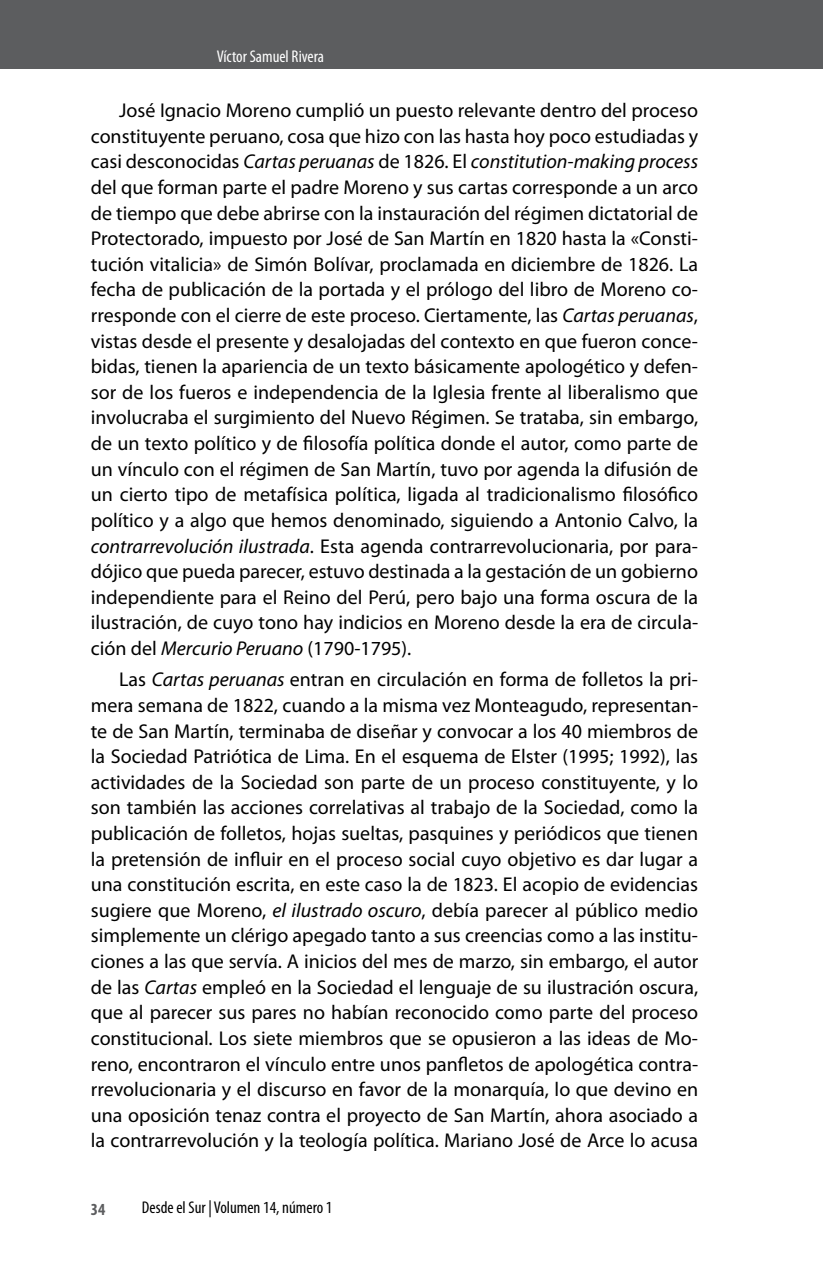
<style>
.page{position:relative;width:823px;height:1265px;background:#fff}
.page>*{position:absolute;margin:0;border:0;box-sizing:border-box;transform-origin:0 0}
.t1{font:20px/25.6px "Myriad Pro";color:#000;text-align:justify}
.t2{font:condensed 17px "Myriad Pro";color:#000}
.t3{font:condensed 17px "Myriad Pro";color:#fff}
.t4{font:700 condensed 17px "Myriad Pro";color:#5c5d5f}
.s1{font-style:italic}
</style>
<div class="page">
<div style="left:0;top:0;width:822px;height:68px;background:#5c5d5f"></div>
<p class="t3" style="left:217px;top:46px;width:109px">Víctor Samuel Rivera</p>
<p class="t1" style="left:91px;top:97px;width:608px;text-indent:28px">José Ignacio Moreno cumplió un puesto relevante dentro del proceso constituyente peruano, cosa que hizo con las hasta hoy poco estudiadas y casi desconocidas <span class="s1">Cartas peruanas</span> de 1826. El <span class="s1">constitution-making process </span>del que forman parte el padre Moreno y sus cartas corresponde a un arco de tiempo que debe abrirse con la instauración del régimen dictatorial de Protectorado, impuesto por José de San Martín en 1820 hasta la «Consti&shy;tución vitalicia» de Simón Bolívar, proclamada en diciembre de 1826. La fecha de publicación de la portada y el prólogo del libro de Moreno co&shy;rresponde con el cierre de este proceso. Ciertamente, las <span class="s1">Cartas peruanas</span>, vistas desde el presente y desalojadas del contexto en que fueron conce&shy;bidas, tienen la apariencia de un texto básicamente apologético y defen&shy;sor de los fueros e independencia de la Iglesia frente al liberalismo que involucraba el surgimiento del Nuevo Régimen. Se trataba, sin embargo, de un texto político y de filosofía política donde el autor, como parte de un vínculo con el régimen de San Martín, tuvo por agenda la difusión de un cierto tipo de metafísica política, ligada al tradicionalismo filosófico político y a algo que hemos denominado, siguiendo a Antonio Calvo, la <span class="s1">contrarrevolución ilustrada</span>. Esta agenda contrarrevolucionaria, por para&shy;dójico que pueda parecer, estuvo destinada a la gestación de un gobierno independiente para el Reino del Perú, pero bajo una forma oscura de la ilustración, de cuyo tono hay indicios en Moreno desde la era de circula&shy;ción del <span class="s1">Mercurio Peruano</span> (1790-1795).</p>
<p class="t1" style="left:91px;top:666px;width:608px;text-indent:28px">Las <span class="s1">Cartas peruanas</span> entran en circulación en forma de folletos la pri&shy;mera semana de 1822, cuando a la misma vez Monteagudo, representan&shy;te de San Martín, terminaba de diseñar y convocar a los 40 miembros de la Sociedad Patriótica de Lima. En el esquema de Elster (1995; 1992), las actividades de la Sociedad son parte de un proceso constituyente, y lo son también las acciones correlativas al trabajo de la Sociedad, como la publicación de folletos, hojas sueltas, pasquines y periódicos que tienen la pretensión de influir en el proceso social cuyo objetivo es dar lugar a una constitución escrita, en este caso la de 1823. El acopio de evidencias sugiere que Moreno, <span class="s1">el ilustrado oscuro</span>, debía parecer al público medio simplemente un clérigo apegado tanto a sus creencias como a las institu&shy;ciones a las que servía. A inicios del mes de marzo, sin embargo, el autor de las <span class="s1">Cartas</span> empleó en la Sociedad el lenguaje de su ilustración oscura, que al parecer sus pares no habían reconocido como parte del proceso constitucional. Los siete miembros que se opusieron a las ideas de Mo&shy;reno, encontraron el vínculo entre unos panfletos de apologética contra&shy;rrevolucionaria y el discurso en favor de la monarquía, lo que devino en una oposición tenaz contra el proyecto de San Martín, ahora asociado a la contrarrevolución y la teología política. Mariano José de Arce lo acusa</p>
<p class="t4" style="left:91px;top:1198px;width:16px">34</p>
<p class="t2" style="left:142px;top:1196px;width:192px">Desde el Sur | Volumen 14, número 1</p>
</div>
